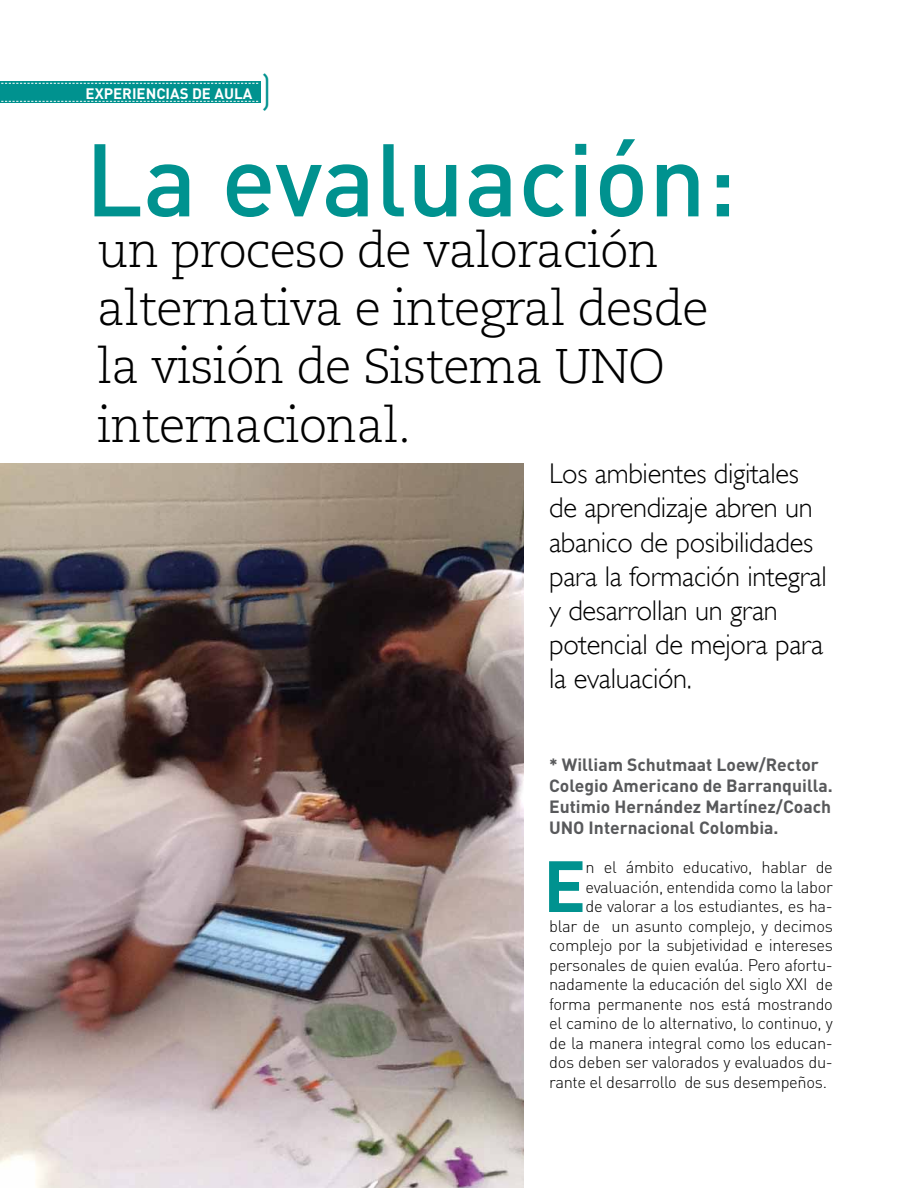
<style>
.page{position:relative;width:918px;height:1188px;background:#fff}
.page>*{position:absolute;margin:0;border:0;box-sizing:border-box;transform-origin:0 0}
.t1{font:500 101.4px "DIN";color:#00928f}
.t2{font:700 71.25px "DIN";color:#00928f}
.t3{font:300 48.6px/58.3px "Caecilia LT Std";letter-spacing:-.02em;color:#000}
.t4{font:300 41.85px "DIN";color:#00928f}
.t5{font:300 28.5px/34.2px "Gill Sans";letter-spacing:-.01em;color:#000}
.t6{font:700 17.55px/21px "DIN";color:#58595b}
.t7{font:300 16.5px "DIN";letter-spacing:-.02em;color:#000}
.t8{font:700 15px "DIN";color:#fff}
</style>
<div class="page">
<div style="left:0;top:82px;width:260px;height:21px;background:#00928f"></div>
<svg style="left:1px;top:83px;width:257px;height:1px"></svg>
<svg style="left:1px;top:101px;width:257px;height:1px"></svg>
<img style="left:0;top:463px;width:524px;height:725px">
<p class="t8" style="left:86px;top:83px;width:19px">Experiencias</p>
<p class="t8" style="left:192px;top:83px;width:60px">de aula</p>
<h3 class="t4" style="left:260px;top:66px;width:13px">)</h3>
<h1 class="t1" style="left:85px;top:115px;width:653px">La evaluación:</h1>
<h3 class="t3" style="left:97px;top:222px;width:613px">un proceso de valoración alternativa e integral desde la visión de Sistema UNO internacional.</h3>
<h3 class="t5" style="left:549px;top:457px;width:279px">Los ambientes digitales de aprendizaje abren un abanico de posibilidades para la formación integral y desarrollan un gran potencial de mejora para la evaluación.</h3>
<p class="t6" style="left:549px;top:753px;width:285px">* William Schutmaat Loew/Rector Colegio Americano de Barranquilla.<br>Eutimio Hernández Martínez/Coach uno i nternacional Colombia.</p>
<h2 class="t2" style="left:543px;top:840px;width:45px">E</h2>
<p class="t7" style="left:586px;top:857px;width:249px">n el ámbito educativo, hablar de</p>
<p class="t7" style="left:586px;top:876px;width:249px">evaluación, entendida como la labor</p>
<p class="t7" style="left:586px;top:896px;width:249px">de valorar a los estudiantes, es ha-</p>
<p class="t7" style="left:549px;top:915px;width:285px">blar de un asunto complejo, y decimos</p>
<p class="t7" style="left:549px;top:935px;width:285px">complejo por la subjetividad e intereses</p>
<p class="t7" style="left:549px;top:954px;width:285px">personales de quien evalúa. Pero afortu-</p>
<p class="t7" style="left:549px;top:974px;width:285px">nadamente la educación del siglo XXI de</p>
<p class="t7" style="left:549px;top:993px;width:285px">forma permanente nos está mostrando</p>
<p class="t7" style="left:549px;top:1013px;width:285px">el camino de lo alternativo, lo continuo, y</p>
<p class="t7" style="left:549px;top:1032px;width:285px">de la manera integral como los educan-</p>
<p class="t7" style="left:549px;top:1052px;width:285px">dos deben ser valorados y evaluados du-</p>
<p class="t7" style="left:549px;top:1071px;width:279px">rante el desarrollo de sus desempeños.</p>
</div>
